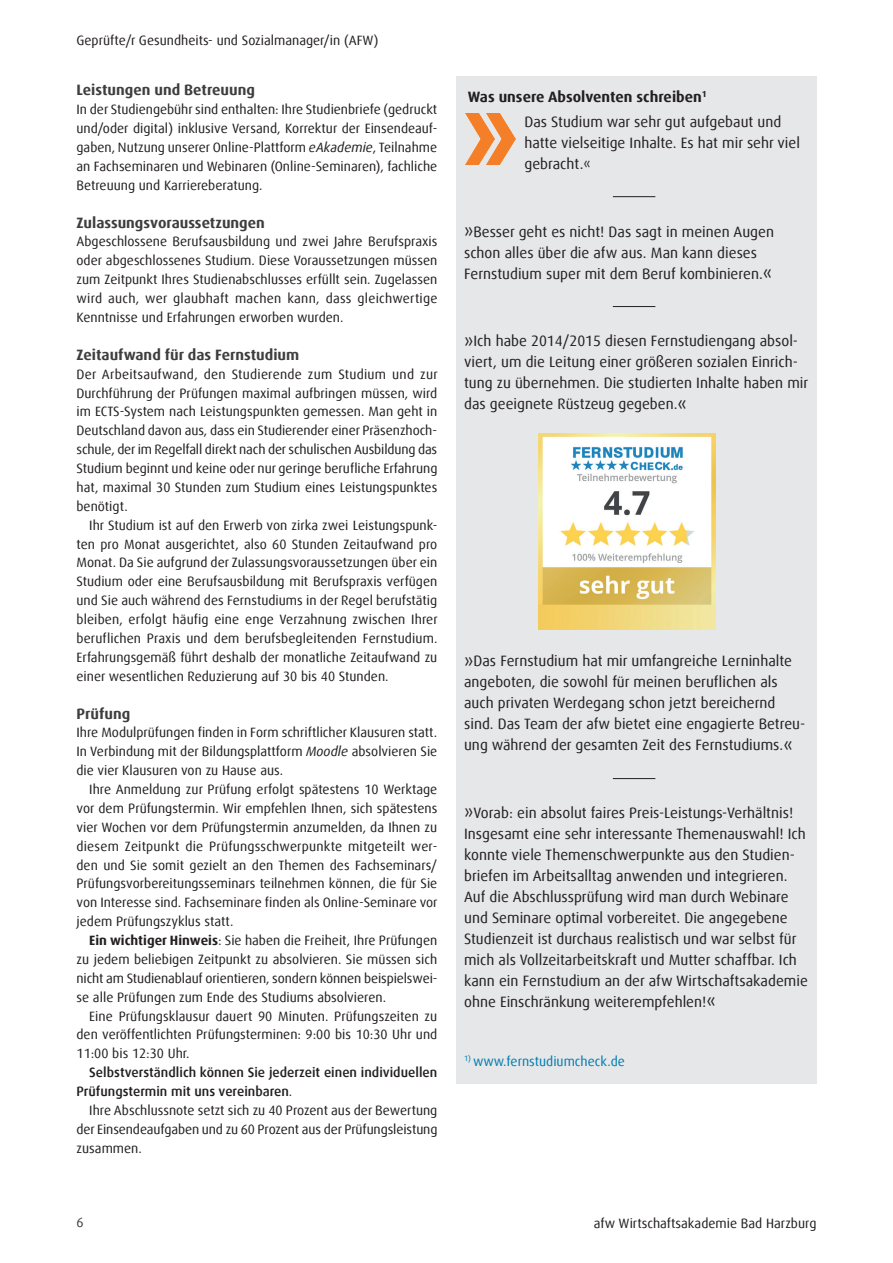
<style>
.page{position:relative;width:893px;height:1263px;background:#fff}
.page>*{position:absolute;margin:0;border:0;box-sizing:border-box;transform-origin:0 0}
.t1{font:15px/21px "Dax Offc";color:#231f20}
.t2{font:700 15px "Dax Offc";color:#3e3e3f}
.t3{font:13.5px/18.9px "Dax Offc";color:#231f20;text-align:justify}
.t4{font:500 13.5px/18.9px "Dax Offc";color:#231f20}
.t5{font:13.5px "Dax Offc";color:#007cb1}
.t6{font:13.5px "Dax Offc";color:#3e3e3f}
.s1{font-style:italic}
.s2{font-weight:700}
.s3{font-weight:400}
.s4{font-size:19.5px}
</style>
<div class="page">
<div style="left:456px;top:77px;width:360px;height:1007px;background:#e6e7e9"></div>
<img style="left:466px;top:114px;width:50px;height:51px">
<img style="left:538px;top:433px;width:178px;height:196px">
<hr style="left:613px;top:196px;width:42px;height:1px;background:#231f20">
<hr style="left:613px;top:306px;width:42px;height:1px;background:#231f20">
<hr style="left:613px;top:778px;width:42px;height:1px;background:#231f20">
<p class="t3" style="left:77px;top:31px;width:303px">Geprüfte/r Gesundheits- und Sozialmanager/in (AFW)</p>
<p class="t2" style="left:77px;top:81px;width:180px">Leistungen und Betreuung</p>
<p class="t3" style="left:77px;top:100px;width:362px">In der Studiengebühr sind enthalten: Ihre Studienbriefe (gedruckt und/oder digital) inklusive Versand, Korrektur der Einsendeauf&shy;gaben, Nutzung unserer Online-Plattform <span class="s1">eAkademie</span>, Teilnahme an Fachseminaren und Webinaren (Online-Seminaren), fachliche Betreuung und Karriereberatung.</p>
<p class="t2" style="left:77px;top:213px;width:190px">Zulassungsvoraussetzungen</p>
<p class="t3" style="left:77px;top:232px;width:362px">Abgeschlossene Berufsausbildung und zwei Jahre Berufspraxis oder abgeschlossenes Studium. Diese Voraussetzungen müssen zum Zeitpunkt Ihres Studienabschlusses erfüllt sein. Zugelassen wird auch, wer glaubhaft machen kann, dass gleichwertige Kenntnisse und Erfahrungen erworben wurden.</p>
<p class="t2" style="left:77px;top:345px;width:224px">Zeitaufwand für das Fernstudium</p>
<p class="t3" style="left:77px;top:365px;width:363px">Der Arbeitsaufwand, den Studierende zum Studium und zur Durchführung der Prüfungen maximal aufbringen müssen, wird im ECTS-System nach Leistungspunkten gemessen. Man geht in Deutschland davon aus, dass ein Studierender einer Präsenzhoch&shy;schule, der im Regelfall direkt nach der schulischen Ausbildung das Studium beginnt und keine oder nur geringe berufliche Erfahrung hat, maximal 30 Stunden zum Studium eines Leistungspunktes benötigt.</p>
<p class="t3" style="left:77px;top:516px;width:363px;text-indent:13px">Ihr Studium ist auf den Erwerb von zirka zwei Leistungspunk&shy;ten pro Monat ausgerichtet, also 60 Stunden Zeitaufwand pro Monat. Da Sie aufgrund der Zulassungsvoraussetzungen über ein Studium oder eine Berufsausbildung mit Berufspraxis verfügen und Sie auch während des Fernstudiums in der Regel berufstätig bleiben, erfolgt häufig eine enge Verzahnung zwischen Ihrer beruflichen Praxis und dem berufsbegleitenden Fernstudium.<br>Erfahrungsgemäß führt deshalb der monatliche Zeitaufwand zu einer wesentlichen Reduzierung auf 30 bis 40 Stunden.</p>
<p class="t2" style="left:77px;top:704px;width:55px">Prüfung</p>
<p class="t3" style="left:77px;top:723px;width:362px">Ihre Modulprüfungen finden in Form schriftlicher Klausuren statt.<br>In Verbindung mit der Bildungsplattform <span class="s1">Moodle</span> absolvieren Sie die vier Klausuren von zu Hause aus.</p>
<p class="t3" style="left:77px;top:780px;width:363px;text-indent:13px">Ihre Anmeldung zur Prüfung erfolgt spätestens 10 Werktage vor dem Prüfungstermin. Wir empfehlen Ihnen, sich spätestens vier Wochen vor dem Prüfungstermin anzumelden, da Ihnen zu diesem Zeitpunkt die Prüfungsschwerpunkte mitgeteilt wer&shy;den und Sie somit gezielt an den Themen des Fachseminars/ Prüfungsvorbereitungsseminars teilnehmen können, die für Sie von Interesse sind. Fachseminare finden als Online-Seminare vor jedem Prüfungszyklus statt.</p>
<p class="t3" style="left:77px;top:931px;width:362px;text-indent:13px"><span class="s2">Ein wichtiger Hinweis</span>: Sie haben die Freiheit, Ihre Prüfungen zu jedem beliebigen Zeitpunkt zu absolvieren. Sie müssen sich nicht am Studienablauf orientieren, sondern können beispielswei&shy;se alle Prüfungen zum Ende des Studiums absolvieren.</p>
<p class="t3" style="left:77px;top:1006px;width:362px;text-indent:13px">Eine Prüfungsklausur dauert 90 Minuten. Prüfungszeiten zu den veröffentlichten Prüfungsterminen: 9:00 bis 10:30 Uhr und 11:00 bis 12:30 Uhr.</p>
<p class="t4" style="left:77px;top:1063px;width:362px;text-indent:13px">Selbstverständlich können Sie jederzeit einen individuellen<br>Prüfungstermin mit uns vereinbaren<span class="s3">.</span></p>
<p class="t3" style="left:77px;top:1101px;width:362px;text-indent:13px">Ihre Abschlussnote setzt sich zu 40 Prozent aus der Bewertung der Einsendeaufgaben und zu 60 Prozent aus der Prüfungsleistung zusammen.</p>
<p class="t6" style="left:77px;top:1214px;width:9px">6</p>
<p class="t1" style="left:524px;top:84px;width:258px;line-height:25.2px;text-indent:-57px"><span class="s2">Was unsere Absolventen schreiben</span><sup>1<br></sup>Das Studium war sehr gut aufgebaut und</p>
<p class="t1" style="left:524px;top:132px;width:277px">hatte vielseitige Inhalte. Es hat mir sehr viel gebracht.«</p>
<p class="t1" style="left:464px;top:221px;width:311px"><span class="s4">»</span>Besser geht es nicht! Das sagt in meinen Augen schon alles über die afw aus. Man kann dieses<br>Fernstudium super mit dem Beruf kombinieren.<span class="s4">«</span></p>
<p class="t1" style="left:464px;top:331px;width:346px"><span class="s4">»</span>Ich habe 2014/2015 diesen Fernstudiengang absol&shy;viert, um die Leitung einer größeren sozialen Einrich&shy;tung zu übernehmen. Die studierten Inhalte haben mir das geeignete Rüstzeug gegeben.<span class="s4">«</span></p>
<p class="t1" style="left:464px;top:651px;width:343px"><span class="s4">»</span>Das Fernstudium hat mir umfangreiche Lerninhalte angeboten, die sowohl für meinen beruflichen als auch privaten Werdegang schon jetzt bereichernd sind. Das Team der afw bietet eine engagierte Betreu&shy;ung während der gesamten Zeit des Fernstudiums.<span class="s4">«</span></p>
<p class="t1" style="left:464px;top:802px;width:345px"><span class="s4">»</span>Vorab: ein absolut faires Preis-Leistungs-Verhältnis!<br>Insgesamt eine sehr interessante Themenauswahl! Ich konnte viele Themenschwerpunkte aus den Studien&shy;briefen im Arbeitsalltag anwenden und integrieren.<br>Auf die Abschlussprüfung wird man durch Webinare und Seminare optimal vorbereitet. Die angegebene Studienzeit ist durchaus realistisch und war selbst für mich als Vollzeitarbeitskraft und Mutter schaffbar. Ich kann ein Fernstudium an der afw Wirtschaftsakademie ohne Einschränkung weiterempfehlen!<span class="s4">«</span></p>
<p class="t5" style="left:464px;top:1052px;width:162px"><sup>1)</sup> www.fernstudiumcheck.de</p>
<p class="t3" style="left:594px;top:1213px;width:224px">afw Wirtschaftsakademie Bad Harzburg</p>
</div>
